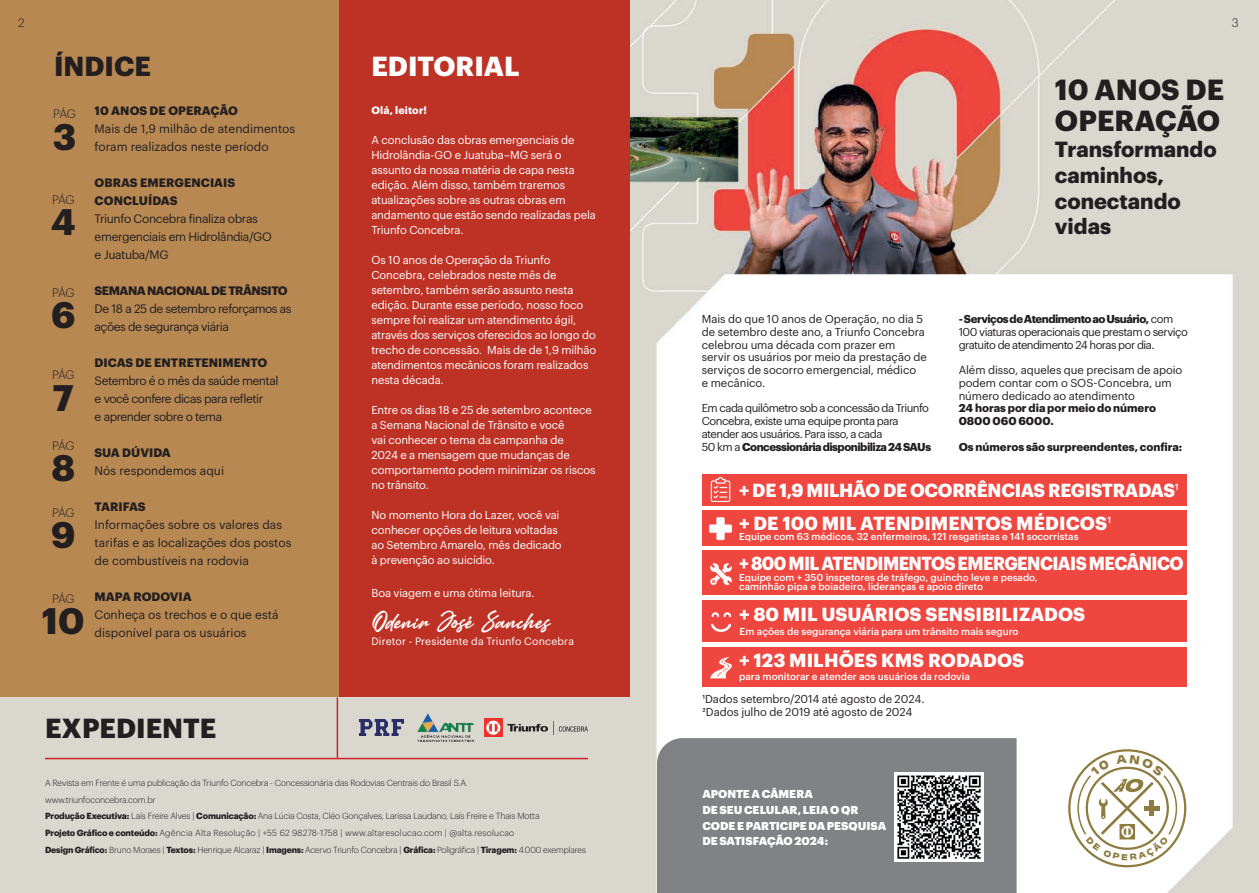
<style>
.page{position:relative;width:1259px;height:893px;background:#fff}
.page>*{position:absolute;margin:0;border:0;box-sizing:border-box;transform-origin:0 0}
.t1{font:700 36.15px "Graphik";color:#231f20}
.t2{font:700 28.5px/31.5px "Graphik";letter-spacing:.005em;color:#231f20}
.t3{font:700 27px "Graphik";color:#231f20}
.t4{font:700 27px "Graphik";color:#fff}
.t5{font:700 21.45px/25.8px "Graphik";color:#231f20}
.t6{font:21px "Amertha PERSONALUSEONLY";letter-spacing:.03em;color:#fff}
.t7{font:700 18.6px/32.7px "Graphik";letter-spacing:-.015em;color:#fff}
.t8{font:700 18.6px "Graphik";letter-spacing:.005em;color:#fff}
.t9{font:700 18.6px "Graphik";letter-spacing:-.035em;color:#fff;scale:.93 1}
.t10{font:12px/18px "Graphik";letter-spacing:-.015em;color:#231f20}
.t11{font:12px/18px "Graphik";letter-spacing:-.04em;color:#231f20}
.t12{font:700 12px/18px "Graphik";color:#231f20}
.t13{font:700 12px "Graphik";letter-spacing:-.04em;color:#231f20}
.t14{font:300 12px "Graphik";letter-spacing:-.045em;color:#231f20}
.t15{font:11.25px/15px "Graphik";letter-spacing:-.01em;color:#fff}
.t16{font:11.25px/12.8px "Graphik";letter-spacing:-.01em;color:#231f20}
.t17{font:11.25px/12.8px "Graphik";letter-spacing:-.045em;color:#231f20}
.t18{font:11.25px/12.8px "Graphik";letter-spacing:-.05em;color:#231f20}
.t19{font:700 11.25px/12.8px "Graphik";color:#231f20}
.t20{font:900 11.25px/15.8px "Graphik";letter-spacing:-.005em;color:#fff}
.t21{font:10.5px "Graphik";letter-spacing:.015em;color:#fff}
.t22{font:700 10.5px "Graphik";letter-spacing:.02em;color:#fff}
.t23{font:500 9.9px "Graphik";color:#fff}
.t24{font:500 9.75px/9.6px "Graphik";color:#fff}
.t25{font:300 8.7px/16.8px "Graphik";letter-spacing:-.02em;color:#231f20}
.s1{font-weight:700}
.s2{font-weight:400}
</style>
<div class="page">
<img style="left:630px;top:0;width:629px;height:893px">
<div style="left:315px;top:0;width:315px;height:893px;background:#be3225"></div>
<div style="left:0;top:0;width:338px;height:893px;background:#b88852"></div>
<div style="left:0;top:697px;width:629px;height:196px;background:#d9d7ce"></div>
<img style="left:359px;top:720px;width:44px;height:15px">
<img style="left:417px;top:713px;width:56px;height:29px">
<div style="left:484px;top:718px;width:18px;height:19px;background:#ee3230"></div>
<svg style="left:486px;top:721px;width:14px;height:14px"></svg>
<svg style="left:507px;top:723px;width:41px;height:9px"></svg>
<svg style="left:559px;top:726px;width:29px;height:6px"></svg>
<hr style="left:337px;top:697px;width:1px;height:62px;background:#d1232a">
<hr style="left:45px;top:758px;width:543px;height:1px;background:#d1232a">
<div style="left:657px;top:738px;width:359px;height:155px;background:#808285"></div>
<div style="left:702px;top:474px;width:484px;height:32px;background:#ef463f"></div>
<div style="left:702px;top:510px;width:484px;height:36px;background:#ef463f"></div>
<img style="left:709px;top:517px;width:24px;height:24px">
<img style="left:710px;top:478px;width:21px;height:24px">
<div style="left:702px;top:550px;width:484px;height:45px;background:#ef463f"></div>
<div style="left:702px;top:600px;width:484px;height:42px;background:#ef463f"></div>
<div style="left:702px;top:647px;width:484px;height:40px;background:#ef463f"></div>
<img style="left:710px;top:657px;width:22px;height:22px">
<img style="left:711px;top:612px;width:19px;height:19px">
<img style="left:710px;top:563px;width:22px;height:23px">
<img style="left:894px;top:773px;width:89px;height:89px">
<svg style="left:1077px;top:755px;width:182px;height:138px"></svg>
<p class="t14" style="left:18px;top:13px;width:8px">2</p>
<p class="t14" style="left:1231px;top:13px;width:8px">3</p>
<h3 class="t3" style="left:54px;top:46px;width:99px">ÍNDICE</h3>
<h2 class="t2" style="left:1055px;top:71px;width:171px">10 ANOS DE<br>OPERAÇÃO</h2>
<h3 class="t5" style="left:1054px;top:134px;width:163px">Transformando caminhos, conectando vidas</h3>
<h3 class="t4" style="left:371px;top:46px;width:150px">EDITORIAL</h3>
<p class="t12" style="left:95px;top:101px;width:145px">10 ANOS DE OPERAÇÃO</p>
<p class="t10" style="left:95px;top:119px;width:202px">Mais de 1,9 milhão de atendimentos foram realizados neste período</p>
<p class="t12" style="left:95px;top:173px;width:142px">OBRAS EMERGENCIAIS<br>CONCLUÍDAS</p>
<p class="t10" style="left:95px;top:209px;width:179px">Triunfo Concebra finaliza obras emergenciais em Hidrolândia/GO e Juatuba/MG</p>
<p class="t13" style="left:95px;top:281px;width:195px">SEMANA NACIONAL DE TRÂNSITO</p>
<p class="t11" style="left:95px;top:299px;width:198px">De 18 a 25 de setembro reforçamos as ações de segurança viária</p>
<p class="t12" style="left:95px;top:353px;width:174px">DICAS DE ENTRETENIMENTO</p>
<p class="t11" style="left:95px;top:371px;width:185px">Setembro é o mês da saúde mental e você confere dicas para refletir<br>e aprender sobre o tema</p>
<p class="t12" style="left:95px;top:443px;width:78px">SUA DÚVIDA</p>
<p class="t10" style="left:95px;top:461px;width:131px">Nós respondemos aqui</p>
<p class="t12" style="left:95px;top:497px;width:53px">TARIFAS</p>
<p class="t10" style="left:95px;top:515px;width:198px">Informações sobre os valores das tarifas e as localizações dos postos de combustíveis na rodovia</p>
<p class="t12" style="left:95px;top:587px;width:99px">MAPA RODOVIA</p>
<p class="t10" style="left:95px;top:605px;width:185px">Conheça os trechos e o que está disponível para os usuários</p>
<p class="t22" style="left:371px;top:102px;width:57px">Olá, leitor!</p>
<p class="t15" style="left:371px;top:132px;width:226px">A conclusão das obras emergenciais de Hidrolândia-GO e Juatuba–MG será o assunto da nossa matéria de capa nesta edição. Além disso, também traremos atualizações sobre as outras obras em andamento que estão sendo realizadas pela Triunfo Concebra.</p>
<p class="t15" style="left:371px;top:252px;width:226px">Os 10 anos de Operação da Triunfo Concebra, celebrados neste mês de setembro, também serão assunto nesta edição. Durante esse período, nosso foco sempre foi realizar um atendimento ágil, através dos serviços oferecidos ao longo do trecho de concessão. Mais de de 1,9 milhão atendimentos mecânicos foram realizados nesta década.</p>
<p class="t15" style="left:371px;top:402px;width:226px">Entre os dias 18 e 25 de setembro acontece a Semana Nacional de Trânsito e você<br>vai conhecer o tema da campanha de<br>2024 e a mensagem que mudanças de comportamento podem minimizar os riscos no trânsito.</p>
<p class="t15" style="left:371px;top:507px;width:192px">No momento Hora do Lazer, você vai conhecer opções de leitura voltadas ao Setembro Amarelo, mês dedicado à prevenção ao suicídio.</p>
<p class="t15" style="left:371px;top:585px;width:165px">Boa viagem e uma ótima leitura.</p>
<h3 class="t6" style="left:371px;top:604px;width:179px">Odenir José Sanches</h3>
<p class="t21" style="left:371px;top:634px;width:204px">Diretor - Presidente da Triunfo Concebra</p>
<p class="t14" style="left:53px;top:105px;width:24px">PÁG</p>
<h1 class="t1" style="left:53px;top:108px;width:25px">3</h1>
<p class="t14" style="left:52px;top:190px;width:24px">PÁG</p>
<h1 class="t1" style="left:51px;top:194px;width:26px">4</h1>
<p class="t14" style="left:52px;top:284px;width:24px">PÁG</p>
<h1 class="t1" style="left:51px;top:287px;width:26px">6</h1>
<p class="t16" style="left:702px;top:312px;width:226px">Mais do que 10 anos de Operação, no dia 5 de setembro deste ano, a Triunfo Concebra celebrou uma década com prazer em servir os usuários por meio da prestação de serviços de socorro emergencial, médico<br>e mecânico.</p>
<p class="t17" style="left:702px;top:401px;width:231px">Em cada quilômetro sob a concessão da Triunfo Concebra, existe uma equipe pronta para atender aos usuários. Para isso, a cada<br>50 km a <span class="s1">Concessionária disponibiliza 24 SAUs</span></p>
<p class="t18" style="left:958px;top:312px;width:231px"><span class="s1">- Serviços de Atendimento ao Usuário,</span> com<br>100 viaturas operacionais que prestam o serviço gratuito de atendimento 24 horas por dia.</p>
<p class="t16" style="left:958px;top:363px;width:225px">Além disso, aqueles que precisam de apoio podem contar com o SOS-Concebra, um número dedicado ao atendimento</p>
<p class="t19" style="left:958px;top:401px;width:199px">24 horas por dia por meio do número<br>0800 060 6000.</p>
<p class="t19" style="left:958px;top:439px;width:225px">Os números são surpreendentes, confira:</p>
<p class="t14" style="left:52px;top:366px;width:24px">PÁG</p>
<h1 class="t1" style="left:53px;top:370px;width:22px">7</h1>
<p class="t14" style="left:52px;top:436px;width:24px">PÁG</p>
<h1 class="t1" style="left:51px;top:440px;width:25px">8</h1>
<p class="t14" style="left:52px;top:504px;width:24px">PÁG</p>
<h1 class="t1" style="left:51px;top:507px;width:26px">9</h1>
<h3 class="t7" style="left:739px;top:472px;width:441px">+ DE 1,9 MILHÃO DE OCORRÊNCIAS REGISTRADAS<span class="s2">¹ </span>+ DE 100 MIL ATENDIMENTOS MÉDICOS<span class="s2">¹</span></h3>
<p class="t24" style="left:739px;top:531px;width:341px">Equipe com 63 médicos, 32 enfermeiros, 121 resgatistas e 141 socorristas</p>
<h3 class="t9" style="left:739px;top:549px;width:479px">+ 800 MIL ATENDIMENTOS EMERGENCIAIS MECÂNICO</h3>
<h3 class="t8" style="left:739px;top:600px;width:347px">+ 80 MIL USUÁRIOS SENSIBILIZADOS</h3>
<h3 class="t8" style="left:739px;top:646px;width:286px">+ 123 MILHÕES KMS RODADOS</h3>
<p class="t23" style="left:739px;top:669px;width:232px">para monitorar e atender aos usuários da rodovia</p>
<p class="t24" style="left:739px;top:572px;width:300px">Equipe com + 350 inspetores de tráfego, guincho leve e pesado, caminhão pipa e boiadeiro, lideranças e apoio direto</p>
<p class="t23" style="left:739px;top:624px;width:280px">Em ações de segurança viária para um trânsito mais seguro</p>
<p class="t14" style="left:52px;top:590px;width:24px">PÁG</p>
<h1 class="t1" style="left:42px;top:593px;width:44px">10</h1>
<h3 class="t3" style="left:45px;top:707px;width:173px">EXPEDIENTE</h3>
<p class="t25" style="left:45px;top:773px;width:542px">A Revista em Frente é uma publicação da Triunfo Concebra - Concessionária das Rodovias Centrais do Brasil S.A.<br>www.triunfoconcebra.com.br<br><span class="s1">Produção Executiva:</span> Laís Freire Alves | <span class="s1">Comunicação:</span> Ana Lúcia Costa, Cléo Gonçalves, Larissa Laudano, Laís Freire e Thais Motta<br><span class="s1">Projeto Gráfico e conteúdo:</span> Agência Alta Resolução | +55 62 98278-1758 | www.altaresolucao.com | @alta.resolucao<br><span class="s1">Design Gráfico:</span> Bruno Moraes | <span class="s1">Textos:</span> Henrique Alcaraz | <span class="s1">Imagens:</span> Acervo Triunfo Concebra | <span class="s1">Gráfica:</span> Poligráfica | <span class="s1">Tiragem:</span> 4.000 exemplares</p>
<p class="t16" style="left:702px;top:691px;width:224px;line-height:13.5px">¹Dados setembro/2014 até agosto de 2024.<br>²Dados julho de 2019 até agosto de 2024</p>
<p class="t20" style="left:702px;top:785px;width:185px">APONTE A CÂMERA<br>DE SEU CELULAR, LEIA O QR<br>CODE E PARTICIPE DA PESQUISA<br>DE SATISFAÇÃO 2024:</p>
</div>
